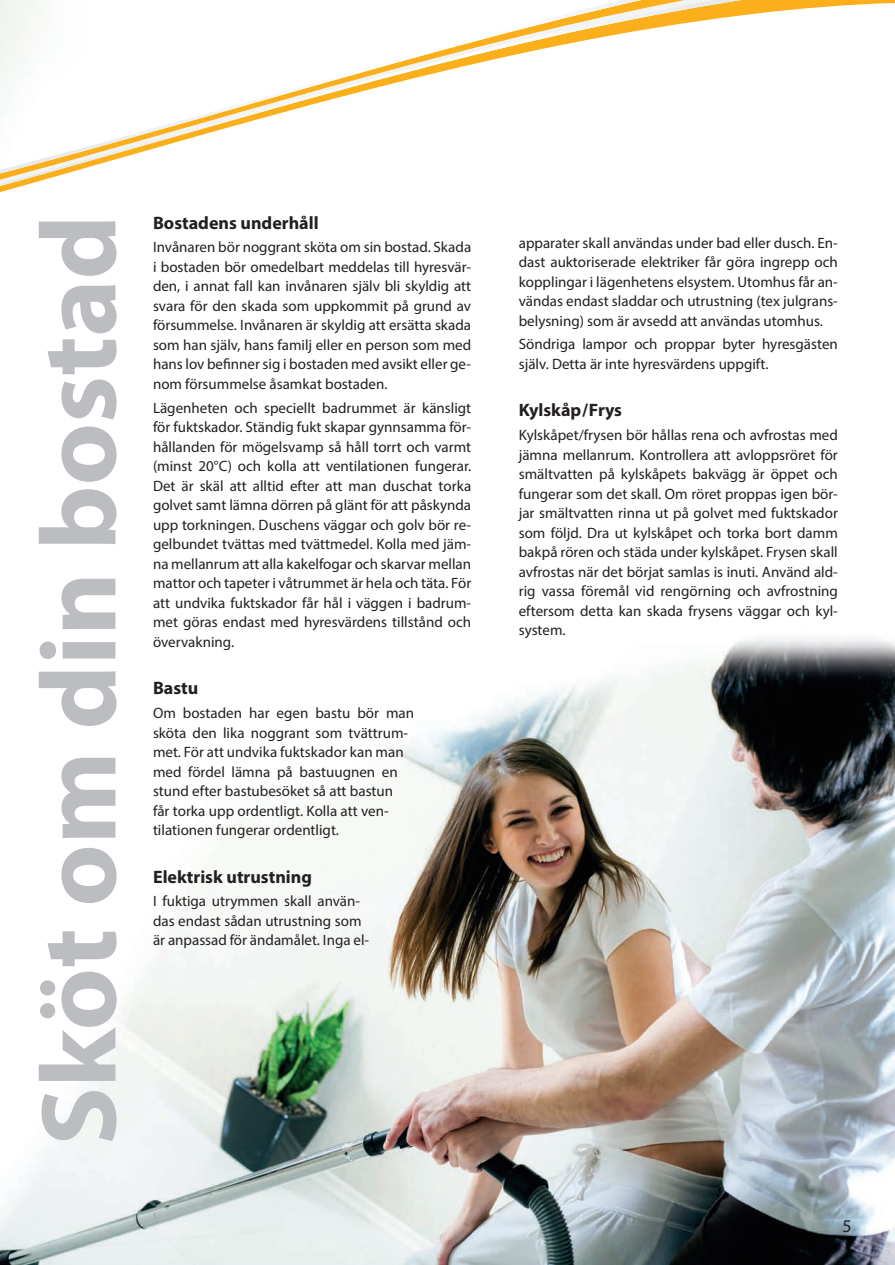
<style>
.page{position:relative;width:895px;height:1265px;background:#fff}
.page>*{position:absolute;margin:0;border:0;box-sizing:border-box;transform-origin:0 0}
.t1{font:700 108px "Myriad Hebrew";color:#bcbdc0}
.t2{font:700 18px "Myriad Hebrew";color:#231f20}
.t3{font:18px "Myriad Pro";color:#231f20}
.t4{font:15px/19.5px "Myriad Pro";color:#231f20;text-align:justify}
</style>
<div class="page">
<img style="left:0;top:639px;width:894px;height:625px">
<svg style="left:0;top:0;width:894px;height:193px"></svg>
<svg style="left:0;top:0;width:739px;height:179px"></svg>
<h1 class="t1" style="left:18px;top:1145px;width:931px;rotate:-90deg">Sköt om din bostad</h1>
<p class="t2" style="left:153px;top:212px;width:167px">Bostadens underhåll</p>
<p class="t4" style="left:153px;top:237px;width:319px">Invånaren bör noggrant sköta om sin bostad. Skada i bostaden bör omedelbart meddelas till hyresvär&shy;den, i annat fall kan invånaren själv bli skyldig att svara för den skada som uppkommit på grund av försummelse. Invånaren är skyldig att ersätta skada som han själv, hans familj eller en person som med hans lov befinner sig i bostaden med avsikt eller ge&shy;nom försummelse åsamkat bostaden.</p>
<p class="t4" style="left:153px;top:397px;width:320px">Lägenheten och speciellt badrummet är känsligt för fuktskador. Ständig fukt skapar gynnsamma för&shy;hållanden för mögelsvamp så håll torrt och varmt (minst 20°C) och kolla att ventilationen fungerar.<br>Det är skäl att alltid efter att man duschat torka golvet samt lämna dörren på glänt för att påskynda upp torkningen. Duschens väggar och golv bör re&shy;gelbundet tvättas med tvättmedel. Kolla med jäm&shy;na mellanrum att alla kakelfogar och skarvar mellan mattor och tapeter i våtrummet är hela och täta. För att undvika fuktskador får hål i väggen i badrum&shy;met göras endast med hyresvärdens tillstånd och övervakning.</p>
<p class="t2" style="left:153px;top:678px;width:47px">Bastu</p>
<p class="t4" style="left:153px;top:703px;width:262px;text-align:left">Om bostaden har egen bastu bör man sköta den lika noggrant som tvättrum&shy;met. För att undvika fuktskador kan man med fördel lämna på bastuugnen en stund efter bastubesöket så att bastun<br>får torka upp ordentligt. Kolla att ven&shy;tilationen fungerar ordentligt.</p>
<p class="t2" style="left:153px;top:866px;width:160px">Elektrisk utrustning</p>
<p class="t4" style="left:153px;top:891px;width:217px;text-align:left">I fuktiga utrymmen skall använ&shy;das endast sådan utrustning som är anpassad för ändamålet. Inga el-</p>
<p class="t4" style="left:518px;top:232px;width:320px">apparater skall användas under bad eller dusch. En&shy;dast auktoriserade elektriker får göra ingrepp och kopplingar i lägenhetens elsystem. Utomhus får an&shy;vändas endast sladdar och utrustning (tex julgrans&shy;belysning) som är avsedd att användas utomhus.</p>
<p class="t4" style="left:518px;top:334px;width:320px">Söndriga lampor och proppar byter hyresgästen själv. Detta är inte hyresvärdens uppgift.</p>
<p class="t2" style="left:518px;top:400px;width:105px">Kylskåp/Frys</p>
<p class="t4" style="left:518px;top:425px;width:320px">Kylskåpet/frysen bör hållas rena och avfrostas med jämna mellanrum. Kontrollera att avloppsröret för smältvatten på kylskåpets bakvägg är öppet och fungerar som det skall. Om röret proppas igen bör&shy;jar smältvatten rinna ut på golvet med fuktskador som följd. Dra ut kylskåpet och torka bort damm bakpå rören och städa under kylskåpet. Frysen skall avfrostas när det börjat samlas is inuti. Använd ald&shy;rig vassa föremål vid rengörning och avfrostning eftersom detta kan skada frysens väggar och kyl&shy;system.</p>
<p class="t3" style="left:842px;top:1214px;width:11px">5</p>
</div>
